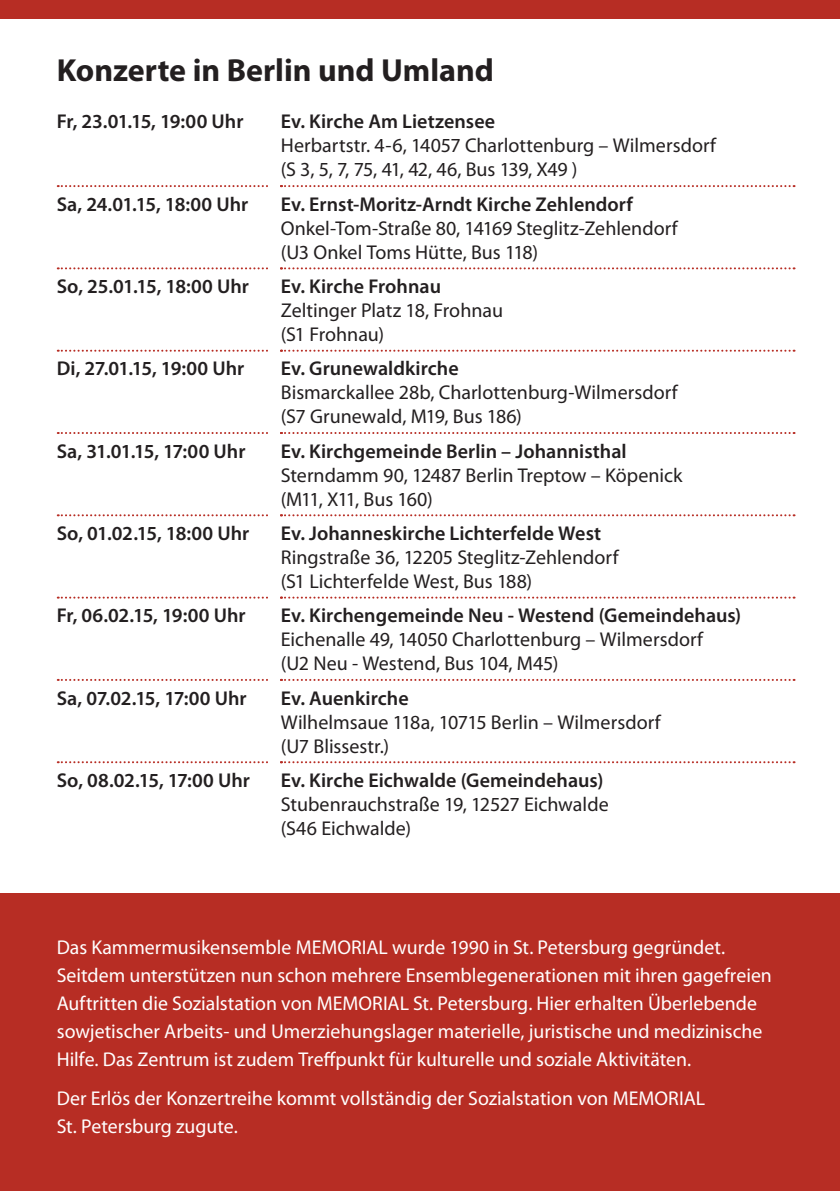
<style>
.page{position:relative;width:840px;height:1191px;background:#fff}
.page>*{position:absolute;margin:0;border:0;box-sizing:border-box;transform-origin:0 0}
.t1{font:700 32px "Myriad Pro";color:#231f20}
.t2{font:20px/24px "Myriad Pro";color:#231f20}
.t3{font:20px/28px "Myriad Pro";color:#fff}
.t4{font:600 20px "Myriad Pro";color:#231f20}
.t5{font:20px "Myriad Pro";letter-spacing:-.025em;color:#231f20}
.t6{font:600 20px "Myriad Pro";letter-spacing:-.02em;color:#231f20}
.t7{font:20px "Myriad Pro";letter-spacing:-.05em;color:#231f20}
.s1{font-weight:600}
</style>
<div class="page">
<div style="left:0;top:893px;width:839px;height:298px;background:#b72d24"></div>
<div style="left:0;top:0;width:839px;height:18px;background:#b72d24"></div>
<svg style="left:58px;top:185px;width:736px;height:2px"></svg>
<svg style="left:58px;top:267px;width:736px;height:2px"></svg>
<svg style="left:58px;top:350px;width:736px;height:2px"></svg>
<svg style="left:58px;top:432px;width:736px;height:2px"></svg>
<svg style="left:58px;top:514px;width:736px;height:2px"></svg>
<svg style="left:58px;top:596px;width:736px;height:2px"></svg>
<svg style="left:58px;top:679px;width:736px;height:2px"></svg>
<svg style="left:58px;top:761px;width:736px;height:2px"></svg>
<div style="left:268px;top:113px;width:10px;height:720px;background:#fff"></div>
<p class="t1" style="left:57px;top:49px;width:438px">Konzerte in Berlin und Umland</p>
<p class="t4" style="left:57px;top:109px;width:188px">Fr, 23.01.15, 19:00 Uhr</p>
<p class="t4" style="left:281px;top:109px;width:216px">Ev. Kirche Am Lietzensee</p>
<p class="t2" style="left:281px;top:133px;width:436px">Herbartstr. 4-6, 14057 Charlottenburg – Wilmersdorf</p>
<p class="t5" style="left:281px;top:157px;width:298px">(S 3, 5, 7, 75, 41, 42, 46, Bus 139, X49 )</p>
<p class="t4" style="left:57px;top:191px;width:193px">Sa, 24.01.15, 18:00 Uhr</p>
<p class="t2" style="left:281px;top:192px;width:398px"><span class="s1">Ev. Ernst-Moritz-Arndt Kirche Zehlendorf<br></span>Onkel-Tom-Straße 80, 14169 Steglitz-Zehlendorf</p>
<p class="t2" style="left:281px;top:240px;width:258px">(U3 Onkel Toms Hütte, Bus 118)</p>
<p class="t4" style="left:57px;top:273px;width:194px">So, 25.01.15, 18:00 Uhr</p>
<p class="t4" style="left:281px;top:273px;width:161px">Ev. Kirche Frohnau</p>
<p class="t2" style="left:281px;top:298px;width:223px">Zeltinger Platz 18, Frohnau</p>
<p class="t2" style="left:281px;top:322px;width:104px">(S1 Frohnau)</p>
<p class="t4" style="left:57px;top:356px;width:189px">Di, 27.01.15, 19:00 Uhr</p>
<p class="t4" style="left:281px;top:356px;width:179px">Ev. Grunewaldkirche</p>
<p class="t2" style="left:281px;top:380px;width:398px">Bismarckallee 28b, Charlottenburg-Wilmersdorf</p>
<p class="t2" style="left:281px;top:404px;width:242px">(S7 Grunewald, M19, Bus 186)</p>
<p class="t6" style="left:57px;top:438px;width:190px">Sa, 31.01.15, 17:00 Uhr</p>
<p class="t4" style="left:281px;top:438px;width:347px">Ev. Kirchgemeinde Berlin – Johannisthal</p>
<p class="t2" style="left:281px;top:462px;width:403px">Sterndamm 90, 12487 Berlin Treptow – Köpenick</p>
<p class="t7" style="left:281px;top:486px;width:153px">(M11, X11, Bus 160)</p>
<p class="t4" style="left:57px;top:520px;width:194px">So, 01.02.15, 18:00 Uhr</p>
<p class="t4" style="left:281px;top:520px;width:321px">Ev. Johanneskirche Lichterfelde West</p>
<p class="t2" style="left:281px;top:545px;width:339px">Ringstraße 36, 12205 Steglitz-Zehlendorf</p>
<p class="t2" style="left:281px;top:569px;width:253px">(S1 Lichterfelde West, Bus 188)</p>
<p class="t4" style="left:57px;top:603px;width:190px">Fr, 06.02.15, 19:00 Uhr</p>
<p class="t4" style="left:281px;top:603px;width:461px">Ev. Kirchengemeinde Neu - Westend (Gemeindehaus)</p>
<p class="t2" style="left:281px;top:627px;width:423px">Eichenalle 49, 14050 Charlottenburg – Wilmersdorf</p>
<p class="t2" style="left:281px;top:651px;width:279px">(U2 Neu - Westend, Bus 104, M45)</p>
<p class="t4" style="left:57px;top:685px;width:191px">Sa, 07.02.15, 17:00 Uhr</p>
<p class="t4" style="left:281px;top:685px;width:129px">Ev. Auenkirche</p>
<p class="t2" style="left:281px;top:709px;width:381px">Wilhelmsaue 118a, 10715 Berlin – Wilmersdorf</p>
<p class="t2" style="left:281px;top:733px;width:110px">(U7 Blissestr.)</p>
<p class="t4" style="left:57px;top:767px;width:195px">So, 08.02.15, 17:00 Uhr</p>
<p class="t4" style="left:281px;top:767px;width:324px">Ev. Kirche Eichwalde (Gemeindehaus)</p>
<p class="t2" style="left:281px;top:792px;width:329px">Stubenrauchstraße 19, 12527 Eichwalde</p>
<p class="t2" style="left:281px;top:816px;width:131px">(S46 Eichwalde)</p>
<p class="t3" style="left:57px;top:932px;width:716px">Das Kammermusikensemble MEMORIAL wurde 1990 in St. Petersburg gegründet.<br>Seitdem unterstützen nun schon mehrere Ensemblegenerationen mit ihren gagefreien Auftritten die Sozialstation von MEMORIAL St. Petersburg. Hier erhalten Überlebende sowjetischer Arbeits- und Umerziehungslager materielle, juristische und medizinische Hilfe. Das Zentrum ist zudem Treffpunkt für kulturelle und soziale Aktivitäten.</p>
<p class="t3" style="left:57px;top:1084px;width:649px">Der Erlös der Konzertreihe kommt vollständig der Sozialstation von MEMORIAL<br>St. Petersburg zugute.</p>
</div>
